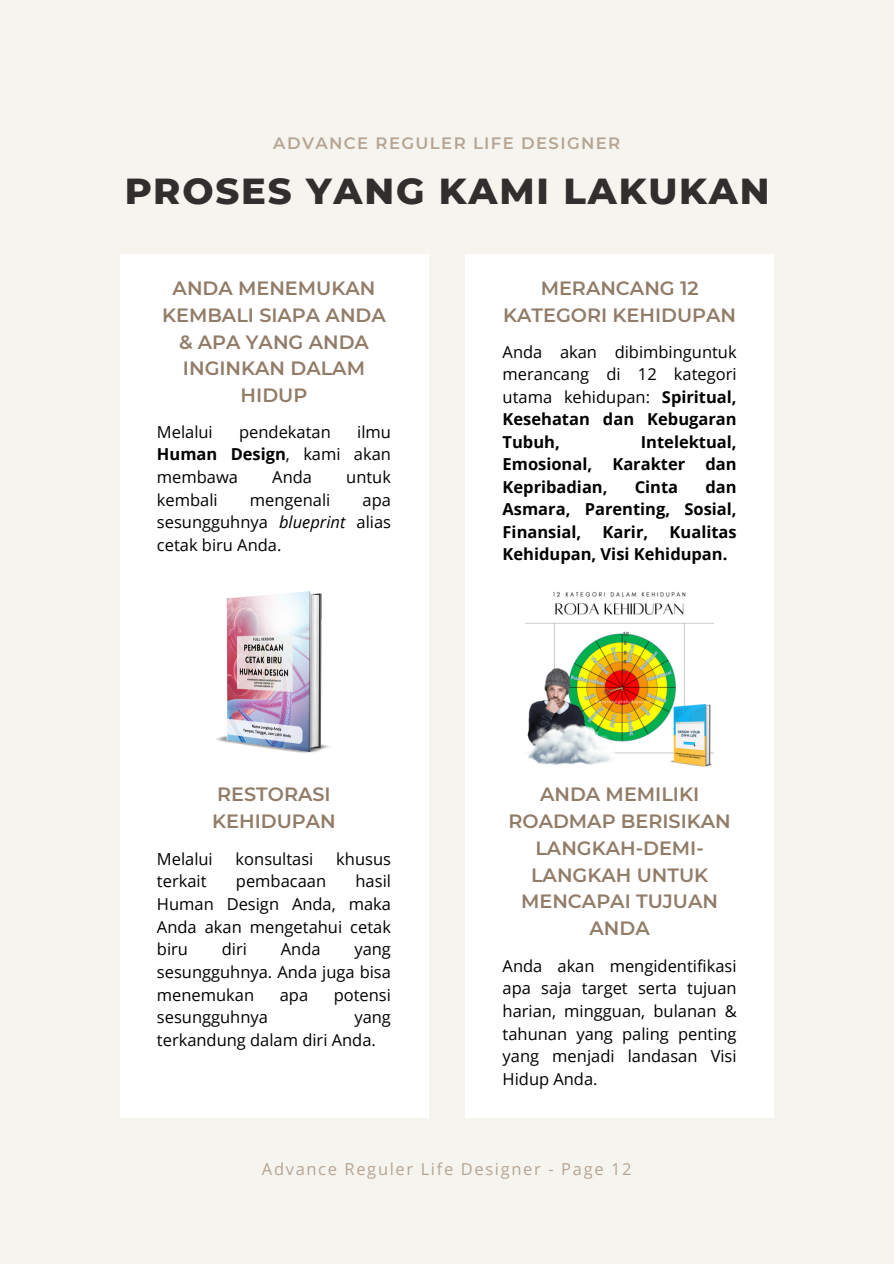
<style>
.page{position:relative;width:894px;height:1264px;background:#fff}
.page>*{position:absolute;margin:0;border:0;box-sizing:border-box;transform-origin:0 0}
.t1{font:800 36.9px "Montserrat";letter-spacing:.05em;color:#010101}
.t2{font:600 19.2px/26.7px "Montserrat";color:#917c68;text-align:center}
.t3{font:16.5px/22.6px "Open Sans";color:#000;text-align:justify}
.t4{font:700 16.5px/22.5px "Open Sans";color:#000;text-align:justify}
.t5{font:16.5px "Open Sans";letter-spacing:.1em;color:#b6a593}
.t6{font:600 16.5px "Montserrat";letter-spacing:.085em;color:#b6a593}
.s1{font-weight:700}
.s2{font-style:italic}
</style>
<div class="page">
<div style="left:0;top:0;width:893px;height:1263px;background:#f6f4ef"></div>
<div style="left:120px;top:254px;width:308px;height:863px;background:#fff"></div>
<div style="left:465px;top:254px;width:308px;height:863px;background:#fff"></div>
<img style="left:216px;top:591px;width:114px;height:162px">
<img style="left:525px;top:591px;width:188px;height:176px">
<p class="t6" style="left:273px;top:133px;width:348px">ADVANCE REGULER LIFE DESIGNER</p>
<h1 class="t1" style="left:124px;top:168px;width:646px">PROSES YANG KAMI LAKUKAN</h1>
<h1 class="t2" style="left:162px;top:275px;width:225px">ANDA MENEMUKAN<br>KEMBALI SIAPA ANDA &amp; APA YANG ANDA<br>INGINKAN DALAM<br>HIDUP</h1>
<h3 class="t3" style="left:157px;top:420px;width:235px;text-indent:200px">ilmu <span class="s1">Human Design</span>, kami akan membawa</h3>
<h3 class="t3" style="left:157px;top:420px;width:57px">Melalui</h3>
<h3 class="t3" style="left:239px;top:420px;width:93px">pendekatan</h3>
<h3 class="t3" style="left:272px;top:465px;width:41px">Anda</h3>
<h3 class="t3" style="left:346px;top:465px;width:46px">untuk</h3>
<h3 class="t3" style="left:157px;top:488px;width:62px">kembali</h3>
<h3 class="t3" style="left:250px;top:488px;width:82px">mengenali</h3>
<h3 class="t3" style="left:157px;top:488px;width:235px;text-indent:206px">apa sesungguhnya <span class="s2">blueprint</span> alias cetak biru Anda.</h3>
<h2 class="t2" style="left:212px;top:781px;width:125px;text-align:left">RESTORASI<br>KEHIDUPAN</h2>
<p class="t3" style="left:157px;top:846px;width:57px">Melalui</p>
<p class="t3" style="left:235px;top:846px;width:79px">konsultasi</p>
<p class="t3" style="left:336px;top:846px;width:56px">khusus</p>
<p class="t3" style="left:157px;top:869px;width:51px">terkait</p>
<p class="t3" style="left:236px;top:869px;width:92px">pembacaan</p>
<p class="t3" style="left:157px;top:869px;width:235px;text-indent:198px">hasil Human Design Anda, maka Anda akan mengetahui cetak biru</p>
<p class="t3" style="left:222px;top:937px;width:27px">diri</p>
<p class="t3" style="left:281px;top:937px;width:41px">Anda</p>
<p class="t3" style="left:157px;top:937px;width:235px;text-indent:197px">yang sesungguhnya. Anda juga bisa menemukan</p>
<p class="t3" style="left:280px;top:982px;width:30px">apa</p>
<p class="t3" style="left:333px;top:982px;width:59px">potensi</p>
<p class="t3" style="left:157px;top:1005px;width:112px">sesungguhnya</p>
<p class="t3" style="left:157px;top:1005px;width:235px;text-indent:197px">yang terkandung dalam diri Anda.</p>
<p class="t2" style="left:503px;top:275px;width:234px">MERANCANG 12<br>KATEGORI KEHIDUPAN</p>
<h2 class="t3" style="left:502px;top:340px;width:235px">Anda akan dibimbinguntuk merancang di 12 kategori utama kehidupan: <span class="s1">Spiritual, Kesehatan dan Kebugaran Tubuh,</span></h2>
<h2 class="t4" style="left:502px;top:430px;width:235px;text-indent:138px">Intelektual, Emosional, Karakter dan Kepribadian,</h2>
<h2 class="t4" style="left:502px;top:475px;width:235px;text-indent:203px">dan Asmara, Parenting, Sosial, Finansial,</h2>
<h2 class="t4" style="left:634px;top:475px;width:45px">Cinta</h2>
<h2 class="t4" style="left:502px;top:520px;width:235px;text-indent:167px">Kualitas<br>Kehidupan, Visi Kehidupan.</h2>
<h2 class="t4" style="left:602px;top:520px;width:47px">Karir,</h2>
<h2 class="t2" style="left:508px;top:781px;width:224px">ANDA MEMILIKI<br>ROADMAP BERISIKAN<br>LANGKAH-DEMI-<br>LANGKAH UNTUK<br>MENCAPAI TUJUAN<br>ANDA</h2>
<p class="t3" style="left:502px;top:953px;width:235px">Anda akan mengidentifikasi apa saja target serta tujuan harian, mingguan, bulanan &amp; tahunan yang paling penting yang menjadi landasan Visi Hidup Anda.</p>
<p class="t5" style="left:262px;top:1157px;width:371px">Advance Reguler Life Designer - Page 12</p>
</div>
